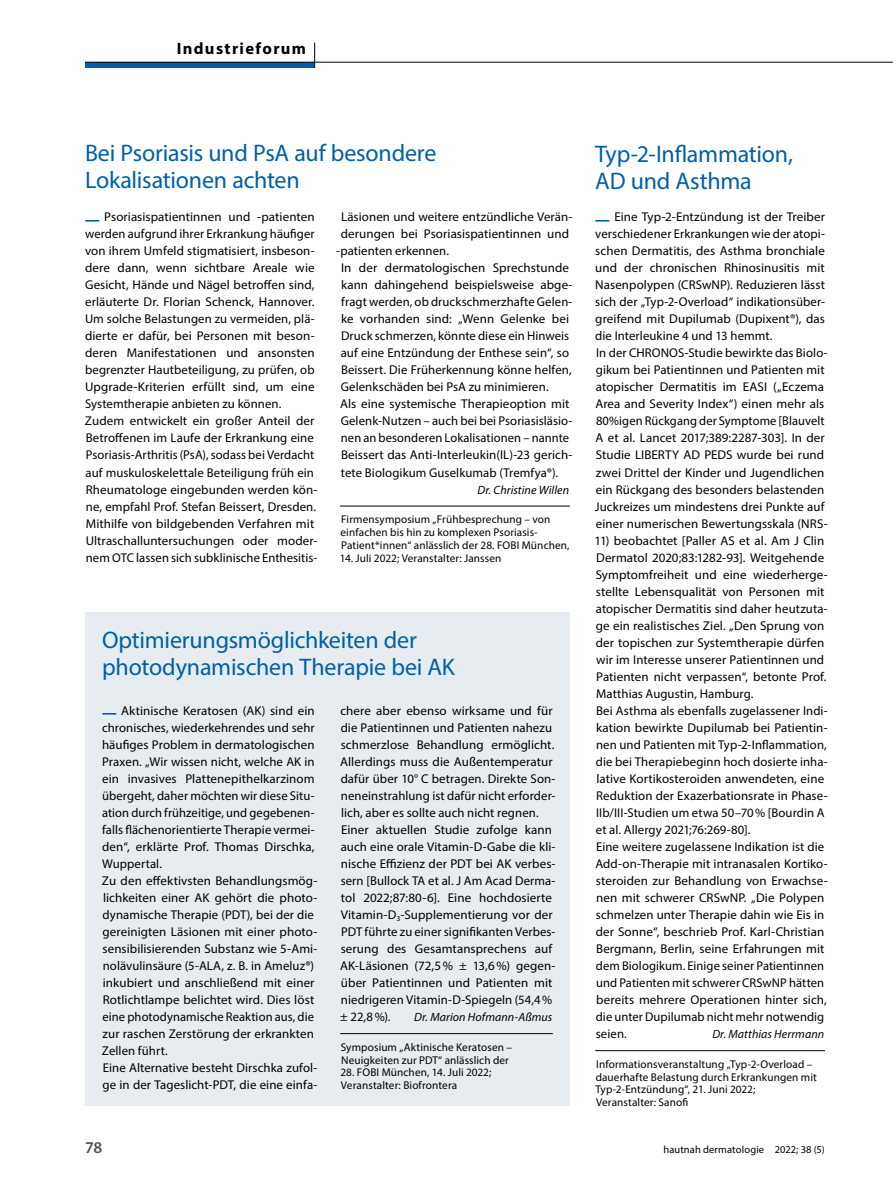
<style>
.page{position:relative;width:893px;height:1187px;background:#fff}
.page>*{position:absolute;margin:0;border:0;box-sizing:border-box;transform-origin:0 0}
.Title_2{font:24px/27px "Myriad Pro";letter-spacing:-.01em;color:#0060a7}
.t1{font:700 16.5px "Myriad Pro";letter-spacing:.08em;color:#000}
.t2{font:600 16.5px "Myriad Pro";color:#56554f}
.Para_Meldung{font:12.75px/17px "Myriad Pro";letter-spacing:.005em;color:#000}
.Para_Meldung-2{font:italic 12px "Myriad Pro";letter-spacing:.005em;color:#000}
.Source_x{font:11.25px/12.8px "Myriad Pro";letter-spacing:.01em;color:#000}
.t3{font:10.5px "Myriad Pro";letter-spacing:.01em;color:#000}
.s1{font-weight:700;font-size:16.65px;color:#0060a7}
</style>
<div class="page">
<hr style="left:340px;top:506px;width:230px;height:1px;background:#000">
<div style="left:85px;top:612px;width:485px;height:494px;background:#e6ecf0"></div>
<hr style="left:340px;top:1033px;width:213px;height:1px;background:#000">
<hr style="left:595px;top:1050px;width:230px;height:1px;background:#000">
<div style="left:85px;top:62px;width:230px;height:5px;background:#0060a7"></div>
<hr style="left:85px;top:62px;width:230px;height:1px;background:#000">
<hr style="left:315px;top:62px;width:578px;height:1px;background:#000">
<svg style="left:314px;top:43px;width:1px;height:24px"></svg>
<p class="t1" style="left:177px;top:37px;width:131px">Industrieforum</p>
<p class="Title_2" style="left:85px;top:139px;width:353px">Bei Psoriasis und PsA auf besondere<br>Lokalisationen achten</p>
<p class="Para_Meldung" style="left:85px;top:208px;width:231px;text-align:justify"><span class="s1">—</span> Psoriasispatientinnen und -patienten werden aufgrund ihrer Erkrankung häufiger von ihrem Umfeld stigmatisiert, insbeson&shy;dere dann, wenn sichtbare Areale wie Gesicht, Hände und Nägel betroffen sind, erläuterte Dr. Florian Schenck, Hannover.<br>Um solche Belastungen zu vermeiden, plä&shy;dierte er dafür, bei Personen mit beson&shy;deren Manifestationen und ansonsten begrenzter Hautbeteiligung, zu prüfen, ob Upgrade-Kriterien erfüllt sind, um eine Systemtherapie anbieten zu können.</p>
<p class="Para_Meldung" style="left:85px;top:412px;width:234px">Zudem entwickelt ein großer Anteil der Betroffenen im Laufe der Erkrankung eine Psoriasis-Arthritis (PsA), sodass bei Verdacht auf muskuloskelettale Beteiligung früh ein Rheumatologe eingebunden werden kön&shy;ne, empfahl Prof. Stefan Beissert, Dresden.<br>Mithilfe von bildgebenden Verfahren mit Ultraschalluntersuchungen oder moder&shy;nem OTC lassen sich subklinische Enthesitis-</p>
<p class="Para_Meldung" style="left:341px;top:208px;width:233px">Läsionen und weitere entzündliche Verän-</p>
<p class="Para_Meldung" style="left:341px;top:225px;width:230px">derungen bei Psoriasispatientinnen und</p>
<p class="Para_Meldung" style="left:336px;top:242px;width:114px">-patienten erkennen.</p>
<p class="Para_Meldung" style="left:341px;top:259px;width:233px">In der dermatologischen Sprechstunde kann dahingehend beispielsweise abge&shy;fragt werden, ob druckschmerzhafte Gelen&shy;ke vorhanden sind: „Wenn Gelenke bei Druck schmerzen, könnte diese ein Hinweis auf eine Entzündung der Enthese sein“, so Beissert. Die Früherkennung könne helfen, Gelenkschäden bei PsA zu minimieren.</p>
<p class="Para_Meldung" style="left:340px;top:395px;width:234px">Als eine systemische Therapieoption mit Gelenk-Nutzen – auch bei bei Psoriasisläsio&shy;nen an besonderen Lokalisationen – nannte Beissert das Anti-Interleukin(IL)-23 gerich&shy;tete Biologikum Guselkumab (Tremfya®).</p>
<p class="Para_Meldung-2" style="left:478px;top:482px;width:93px">Dr. Christine Willen</p>
<p class="Source_x" style="left:340px;top:513px;width:231px">Firmensymposium „Frühbesprechung – von einfachen bis hin zu komplexen Psoriasis-<br>Patient*innen“ anlässlich der 28. FOBI München,</p>
<p class="Source_x" style="left:340px;top:551px;width:163px">14. Juli 2022; Veranstalter: Janssen</p>
<p class="Title_2" style="left:102px;top:625px;width:354px">Optimierungsmöglichkeiten der photodynamischen Therapie bei AK</p>
<p class="Para_Meldung" style="left:102px;top:701px;width:214px;text-align:justify"><span class="s1">—</span> Aktinische Keratosen (AK) sind ein chronisches, wiederkehrendes und sehr häufiges Problem in dermatologischen Praxen. „Wir wissen nicht, welche AK in ein invasives Plattenepithelkarzinom übergeht, daher möchten wir diese Situ&shy;ation durch frühzeitige, und gegebenen&shy;falls flächenorientierte Therapie vermei&shy;den“, erklärte Prof. Thomas Dirschka, Wuppertal.</p>
<p class="Para_Meldung" style="left:102px;top:871px;width:217px">Zu den effektivsten Behandlungsmög&shy;lichkeiten einer AK gehört die photo&shy;dynamische Therapie (PDT), bei der die gereinigten Läsionen mit einer photo&shy;sensibilisierenden Substanz wie 5-Ami&shy;nolävulinsäure (5-ALA, z. B. in Ameluz®) inkubiert und anschließend mit einer Rotlichtlampe belichtet wird. Dies löst eine photodynamische Reaktion aus, die zur raschen Zerstörung der erkrankten Zellen führt.</p>
<p class="Para_Meldung" style="left:103px;top:1059px;width:216px">Eine Alternative besteht Dirschka zufol&shy;ge in der Tageslicht-PDT, die eine einfa-</p>
<p class="Para_Meldung" style="left:340px;top:701px;width:217px">chere aber ebenso wirksame und für die Patientinnen und Patienten nahezu schmerzlose Behandlung ermöglicht.<br>Allerdings muss die Außentemperatur dafür über 10° C betragen. Direkte Son&shy;neneinstrahlung ist dafür nicht erforder&shy;lich, aber es sollte auch nicht regnen.</p>
<p class="Para_Meldung" style="left:340px;top:820px;width:217px">Einer aktuellen Studie zufolge kann auch eine orale Vitamin-D-Gabe die kli&shy;nische Effizienz der PDT bei AK verbes&shy;sern [Bullock TA et al. J Am Acad Derma&shy;tol 2022;87:80-6]. Eine hochdosierte Vitamin-D<sub>3</sub>-Supplementierung vor der PDT führte zu einer signifikanten Verbes&shy;serung des Gesamtansprechens auf AK-Läsionen (72,5% ± 13,6%) gegen&shy;über Patientinnen und Patienten mit niedrigeren Vitamin-D-Spiegeln (54,4% ± 22,8%).</p>
<p class="Para_Meldung-2" style="left:414px;top:1009px;width:139px">Dr. Marion Hofmann-Aßmus</p>
<p class="Source_x" style="left:341px;top:1040px;width:173px">Symposium „Aktinische Keratosen –<br>Neuigkeiten zur PDT“ anlässlich der</p>
<p class="Source_x" style="left:340px;top:1065px;width:153px">28. FOBI München, 14. Juli 2022;<br>Veranstalter: Biofrontera</p>
<p class="Title_2" style="left:595px;top:140px;width:199px">Typ-2-Inflammation,<br>AD und Asthma</p>
<p class="Para_Meldung" style="left:595px;top:208px;width:231px;text-align:justify"><span class="s1">—</span> Eine Typ-2-Entzündung ist der Treiber verschiedener Erkrankungen wie der atopi&shy;schen Dermatitis, des Asthma bronchiale und der chronischen Rhinosinusitis mit Nasenpolypen (CRSwNP). Reduzieren lässt sich der „Typ-2-Overload“ indikationsüber&shy;greifend mit Dupilumab (Dupixent®), das die Interleukine 4 und 13 hemmt.</p>
<p class="Para_Meldung" style="left:595px;top:344px;width:234px">In der CHRONOS-Studie bewirkte das Biolo&shy;gikum bei Patientinnen und Patienten mit atopischer Dermatitis im EASI („Eczema Area and Severity Index“) einen mehr als 80%igen Rückgang der Symptome [Blauvelt A et al. Lancet 2017;389:2287-303]. In der Studie LIBERTY AD PEDS wurde bei rund zwei Drittel der Kinder und Jugendlichen ein Rückgang des besonders belastenden Juckreizes um mindestens drei Punkte auf einer numerischen Bewertungsskala (NRS-</p>
<p class="Para_Meldung" style="left:594px;top:531px;width:235px">11) beobachtet [Paller AS et al. Am J Clin Dermatol 2020;83:1282-93]. Weitgehende Symptomfreiheit und eine wiederherge&shy;stellte Lebensqualität von Personen mit atopischer Dermatitis sind daher heutzuta&shy;ge ein realistisches Ziel. „Den Sprung von der topischen zur Systemtherapie dürfen wir im Interesse unserer Patientinnen und Patienten nicht verpassen“, betonte Prof.<br>Matthias Augustin, Hamburg.</p>
<p class="Para_Meldung" style="left:596px;top:701px;width:233px">Bei Asthma als ebenfalls zugelassener Indi&shy;kation bewirkte Dupilumab bei Patientin&shy;nen und Patienten mit Typ-2-Inflammation, die bei Therapiebeginn hoch dosierte inha&shy;lative Kortikosteroiden anwendeten, eine Reduktion der Exazerbationsrate in Phase-IIb/III-Studien um etwa 50–70% [Bourdin A et al. Allergy 2021;76:269-80].</p>
<p class="Para_Meldung" style="left:595px;top:837px;width:234px">Eine weitere zugelassene Indikation ist die Add-on-Therapie mit intranasalen Kortiko&shy;steroiden zur Behandlung von Erwachse&shy;nen mit schwerer CRSwNP. „Die Polypen schmelzen unter Therapie dahin wie Eis in der Sonne“, beschrieb Prof. Karl-Christian Bergmann, Berlin, seine Erfahrungen mit dem Biologikum. Einige seiner Patientinnen und Patienten mit schwerer CRSwNP hätten bereits mehrere Operationen hinter sich, die unter Dupilumab nicht mehr notwendig seien.</p>
<p class="Para_Meldung-2" style="left:712px;top:1026px;width:113px">Dr. Matthias Herrmann</p>
<p class="Source_x" style="left:595px;top:1057px;width:223px">Informationsveranstaltung „Typ-2-Overload – dauerhafte Belastung durch Erkrankungen mit Typ-2-Entzündung“, 21. Juni 2022; Veranstalter: Sanofi</p>
<p class="t2" style="left:85px;top:1136px;width:19px">78</p>
<p class="t3" style="left:663px;top:1142px;width:163px">hautnah dermatologie 2022; 38 (5)</p>
</div>
